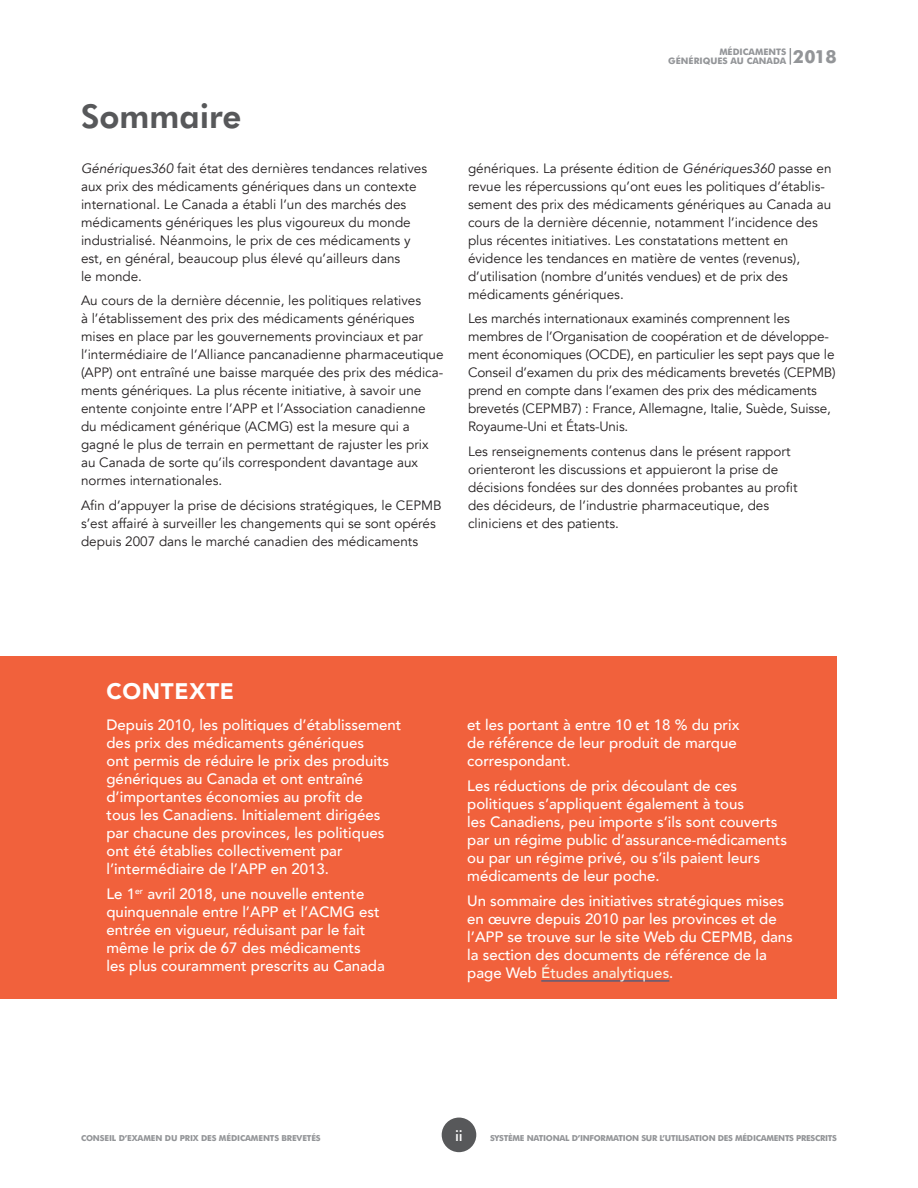
<style>
.page{position:relative;width:918px;height:1188px;background:#fff}
.page>*{position:absolute;margin:0;border:0;box-sizing:border-box;transform-origin:0 0}
.t1{font:800 33px "Futura BT";color:#57585a}
.t2{font:900 22.5px "Avenir";letter-spacing:.03em;color:#fff}
.t3{font:500 15px/18px "Avenir";color:#fff}
.t4{font:500 15px "Futura BT";color:#fff}
.t5{font:13.5px/18px "Avenir";color:#231f20}
.t6{font:700 9px/9px "Futura BT";color:#939598;text-align:center}
.t7{font:700 8.25px "Futura BT";letter-spacing:-.03em;color:#939598}
.s1{font-style:italic}
.s2{color:#faf3e3}
</style>
<div class="page">
<div style="left:442px;top:1118px;width:34px;height:34px;background:#57585a;border-radius:50%"></div>
<svg style="left:790px;top:48px;width:1px;height:16px"></svg>
<div style="left:0;top:656px;width:837px;height:343px;background:#f1613c"></div>
<hr style="left:541px;top:981px;width:128px;height:1px;background:#125a96">
<h1 class="t1" style="left:81px;top:96px;width:162px">Sommaire</h1>
<p class="t5" style="left:81px;top:159px;width:348px"><span class="s1">Génériques360</span> fait état des dernières tendances relatives aux prix des médicaments génériques dans un contexte international. Le Canada a établi l’un des marchés des médicaments génériques les plus vigoureux du monde industrialisé. Néanmoins, le prix de ces médicaments y est, en général, beaucoup plus élevé qu’ailleurs dans<br>le monde.</p>
<p class="t5" style="left:81px;top:292px;width:364px">Au cours de la dernière décennie, les politiques relatives<br>à l’établissement des prix des médicaments génériques mises en place par les gouvernements provinciaux et par l’intermédiaire de l’Alliance pancanadienne pharmaceutique (APP) ont entraîné une baisse marquée des prix des médica&shy;ments génériques. La plus récente initiative, à savoir une entente conjointe entre l’APP et l’Association canadienne du médicament générique (ACMG) est la mesure qui a gagné le plus de terrain en permettant de rajuster les prix au Canada de sorte qu’ils correspondent davantage aux normes internationales.</p>
<p class="t5" style="left:81px;top:497px;width:362px">Afin d’appuyer la prise de décisions stratégiques, le CEPMB s’est affairé à surveiller les changements qui se sont opérés depuis 2007 dans le marché canadien des médicaments</p>
<p class="t6" style="left:668px;top:48px;width:170px">MÉDICAMENTS<br>GÉNÉRIQUES AU CANADA <sup>2018</sup></p>
<p class="t5" style="left:468px;top:159px;width:365px">génériques. La présente édition de <span class="s1">Génériques360</span> passe en revue les répercussions qu’ont eues les politiques d’établis&shy;sement des prix des médicaments génériques au Canada au cours de la dernière décennie, notamment l’incidence des plus récentes initiatives. Les constatations mettent en évidence les tendances en matière de ventes (revenus), d’utilisation (nombre d’unités vendues) et de prix des médicaments génériques.</p>
<p class="t5" style="left:468px;top:310px;width:369px">Les marchés internationaux examinés comprennent les membres de l’Organisation de coopération et de développe&shy;ment économiques (OCDE), en particulier les sept pays que le Conseil d’examen du prix des médicaments brevetés (CEPMB) prend en compte dans l’examen des prix des médicaments brevetés (CEPMB7) : France, Allemagne, Italie, Suède, Suisse, Royaume-Uni et États-Unis.</p>
<p class="t5" style="left:468px;top:443px;width:331px">Les renseignements contenus dans le présent rapport orienteront les discussions et appuieront la prise de décisions fondées sur des données probantes au profit des décideurs, de l’industrie pharmaceutique, des cliniciens et des patients.</p>
<h2 class="t2" style="left:106px;top:672px;width:129px">CONTEXTE</h2>
<p class="t3" style="left:106px;top:715px;width:297px">Depuis 2010, les politiques d’établissement des prix des médicaments génériques<br>ont permis de réduire le prix des produits génériques au Canada et ont entraîné d’importantes économies au profit de<br>tous les Canadiens. Initialement dirigées par chacune des provinces, les politiques ont été établies collectivement par l’intermédiaire de l’APP en 2013.</p>
<p class="t3" style="left:106px;top:884px;width:280px">Le 1<sup>er</sup> avril 2018, une nouvelle entente quinquennale entre l’APP et l’ACMG est entrée en vigueur, réduisant par le fait même le prix de 67 des médicaments<br>les plus couramment prescrits au Canada</p>
<p class="t3" style="left:467px;top:715px;width:274px">et les portant à entre 10 et 18 % du prix de référence de leur produit de marque correspondant.</p>
<p class="t3" style="left:467px;top:776px;width:321px">Les réductions de prix découlant de ces politiques s’appliquent également à tous<br>les Canadiens, peu importe s’ils sont couverts par un régime public d’assurance-médicaments ou par un régime privé, ou s’ils paient leurs médicaments de leur poche.</p>
<p class="t3" style="left:467px;top:891px;width:327px">Un sommaire des initiatives stratégiques mises en œuvre depuis 2010 par les provinces et de l’APP se trouve sur le site Web du CEPMB, dans la section des documents de référence de la page Web <span class="s2">Études analytiques</span>.</p>
<p class="t4" style="left:455px;top:1126px;width:9px">ii</p>
<p class="t7" style="left:81px;top:1133px;width:241px">CONSEIL D’EXAMEN DU PRIX DES MÉDICAMENTS BREVETÉS</p>
<p class="t7" style="left:490px;top:1133px;width:348px">SYSTÈME NATIONAL D’INFORMATION SUR L’UTILISATION DES MÉDICAMENTS PRESCRITS</p>
</div>
